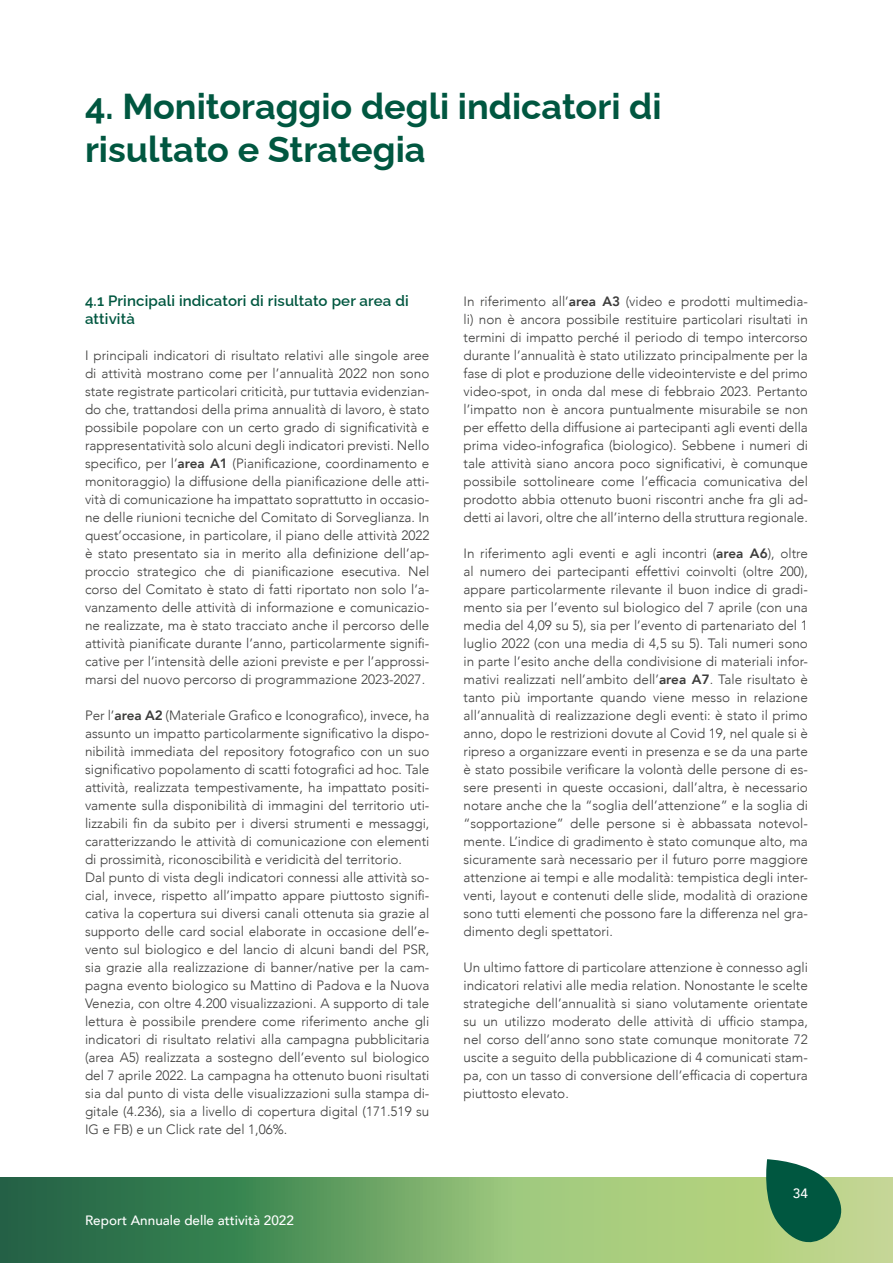
<style>
.page{position:relative;width:893px;height:1263px;background:#fff}
.page>*{position:absolute;margin:0;border:0;box-sizing:border-box;transform-origin:0 0}
.t1{font:700 36px/43.2px "Raleway";color:#005740}
.t2{font:600 15px/18px "Raleway";letter-spacing:.01em;color:#005740}
.t3{font:300 13.5px/18px "Avenir";color:#3c3c3b;text-align:justify}
.t4{font:500 13.5px "Avenir";color:#fff}
.s1{font-weight:800}
</style>
<div class="page">
<svg style="left:0;top:1178px;width:893px;height:85px;background:#72a668"></svg>
<svg style="left:761px;top:1159px;width:88px;height:90px;background:#57916c"></svg>
<h1 class="t1" style="left:85px;top:81px;width:578px">4. Monitoraggio degli indicatori di risultato e Strategia</h1>
<p class="t2" style="left:85px;top:290px;width:325px">4.1 Principali indicatori di risultato per area di attività</p>
<p class="t3" style="left:85px;top:346px;width:346px">I principali indicatori di risultato relativi alle singole aree di attività mostrano come per l’annualità 2022 non sono state registrate particolari criticità, pur tuttavia evidenzian&shy;do che, trattandosi della prima annualità di lavoro, è stato possibile popolare con un certo grado di significatività e rappresentatività solo alcuni degli indicatori previsti. Nello specifico, per l’<span class="s1">area A1</span> (Pianificazione, coordinamento e monitoraggio) la diffusione della pianificazione delle atti&shy;vità di comunicazione ha impattato soprattutto in occasio&shy;ne delle riunioni tecniche del Comitato di Sorveglianza. In quest’occasione, in particolare, il piano delle attività 2022 è stato presentato sia in merito alla definizione dell’ap&shy;proccio strategico che di pianificazione esecutiva. Nel corso del Comitato è stato di fatti riportato non solo l’a&shy;vanzamento delle attività di informazione e comunicazio&shy;ne realizzate, ma è stato tracciato anche il percorso delle attività pianificate durante l’anno, particolarmente signifi&shy;cative per l’intensità delle azioni previste e per l’approssi&shy;marsi del nuovo percorso di programmazione 2023-2027.</p>
<p class="t3" style="left:85px;top:706px;width:346px;text-align:left">Per l’<span class="s1">area A2</span> (Materiale Grafico e Iconografico), invece, ha assunto un impatto particolarmente significativo la dispo&shy;nibilità immediata del repository fotografico con un suo significativo popolamento di scatti fotografici ad hoc. Tale attività, realizzata tempestivamente, ha impattato positi&shy;vamente sulla disponibilità di immagini del territorio uti&shy;lizzabili fin da subito per i diversi strumenti e messaggi, caratterizzando le attività di comunicazione con elementi di prossimità, riconoscibilità e veridicità del territorio.<br>Dal punto di vista degli indicatori connessi alle attività so&shy;cial, invece, rispetto all’impatto appare piuttosto signifi&shy;cativa la copertura sui diversi canali ottenuta sia grazie al supporto delle card social elaborate in occasione dell’e&shy;vento sul biologico e del lancio di alcuni bandi del PSR, sia grazie alla realizzazione di banner/native per la cam&shy;pagna evento biologico su Mattino di Padova e la Nuova Venezia, con oltre 4.200 visualizzazioni. A supporto di tale lettura è possibile prendere come riferimento anche gli indicatori di risultato relativi alla campagna pubblicitaria (area A5) realizzata a sostegno dell’evento sul biologico del 7 aprile 2022. La campagna ha ottenuto buoni risultati sia dal punto di vista delle visualizzazioni sulla stampa di&shy;gitale (4.236), sia a livello di copertura digital (171.519 su IG e FB) e un Click rate del 1,06%.</p>
<p class="t4" style="left:85px;top:1209px;width:210px">Report Annuale delle attività 2022</p>
<p class="t3" style="left:463px;top:292px;width:346px">In riferimento all’<span class="s1">area A3</span> (video e prodotti multimedia&shy;li) non è ancora possibile restituire particolari risultati in termini di impatto perché il periodo di tempo intercorso durante l’annualità è stato utilizzato principalmente per la fase di plot e produzione delle videointerviste e del primo video-spot, in onda dal mese di febbraio 2023. Pertanto l’impatto non è ancora puntualmente misurabile se non per effetto della diffusione ai partecipanti agli eventi della prima video-infografica (biologico). Sebbene i numeri di tale attività siano ancora poco significativi, è comunque possibile sottolineare come l’efficacia comunicativa del prodotto abbia ottenuto buoni riscontri anche fra gli ad&shy;detti ai lavori, oltre che all’interno della struttura regionale.</p>
<p class="t3" style="left:463px;top:544px;width:346px">In riferimento agli eventi e agli incontri (<span class="s1">area A6</span>), oltre al numero dei partecipanti effettivi coinvolti (oltre 200), appare particolarmente rilevante il buon indice di gradi&shy;mento sia per l’evento sul biologico del 7 aprile (con una media del 4,09 su 5), sia per l’evento di partenariato del 1 luglio 2022 (con una media di 4,5 su 5). Tali numeri sono in parte l’esito anche della condivisione di materiali infor&shy;mativi realizzati nell’ambito dell’<span class="s1">area A7</span>. Tale risultato è tanto più importante quando viene messo in relazione all’annualità di realizzazione degli eventi: è stato il primo anno, dopo le restrizioni dovute al Covid 19, nel quale si è ripreso a organizzare eventi in presenza e se da una parte è stato possibile verificare la volontà delle persone di es&shy;sere presenti in queste occasioni, dall’altra, è necessario notare anche che la “soglia dell’attenzione” e la soglia di “sopportazione” delle persone si è abbassata notevol&shy;mente. L’indice di gradimento è stato comunque alto, ma sicuramente sarà necessario per il futuro porre maggiore attenzione ai tempi e alle modalità: tempistica degli inter&shy;venti, layout e contenuti delle slide, modalità di orazione sono tutti elementi che possono fare la differenza nel gra&shy;dimento degli spettatori.</p>
<p class="t3" style="left:463px;top:958px;width:346px">Un ultimo fattore di particolare attenzione è connesso agli indicatori relativi alle media relation. Nonostante le scelte strategiche dell’annualità si siano volutamente orientate su un utilizzo moderato delle attività di ufficio stampa, nel corso dell’anno sono state comunque monitorate 72 uscite a seguito della pubblicazione di 4 comunicati stam&shy;pa, con un tasso di conversione dell’efficacia di copertura piuttosto elevato.</p>
<p class="t4" style="left:793px;top:1181px;width:17px">34</p>
</div>
